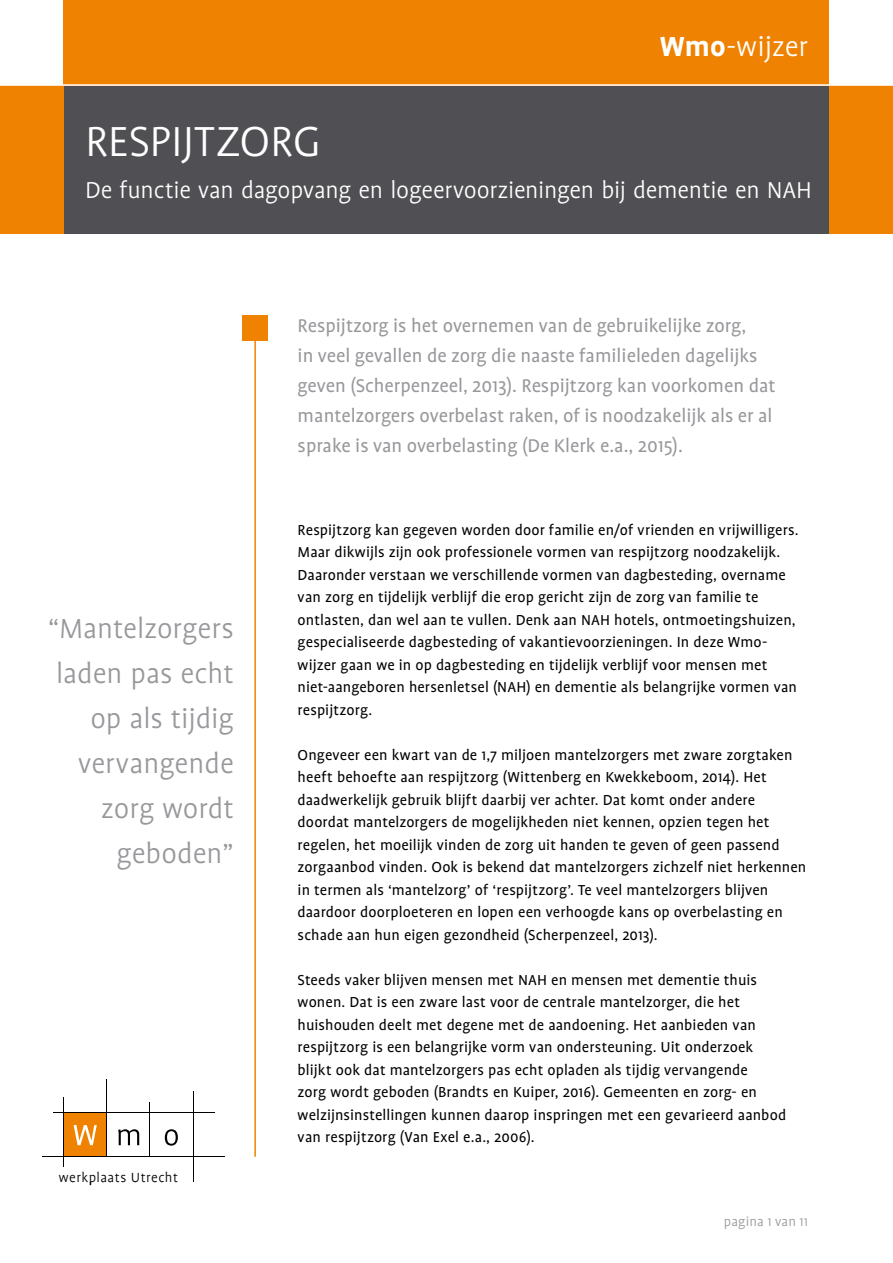
<style>
.page{position:relative;width:893px;height:1263px;background:#fff}
.page>*{position:absolute;margin:0;border:0;box-sizing:border-box;transform-origin:0 0}
.serie-naam{font:300 48px "Profile";letter-spacing:-.005em;color:#fff}
.streamer{font:300 31.5px/45px "Profile";color:#98989c;text-align:right}
.t1{font:300 31.5px "Profile";letter-spacing:-.005em;color:#fff}
.serie-naam-2{font:300 26.25px "Profile";letter-spacing:-.01em;color:#fff}
.intro{font:21px/30px "Profile";color:#98989c}
.brood{font:16.5px/22.5px "Profile";letter-spacing:.005em;color:#000}
.t2{font:300 15.15px "Profile";letter-spacing:.03em;color:#000}
.t3{font:300 15px "Profile";letter-spacing:.01em;color:#98989c}
.s1{font-weight:700}
</style>
<div class="page">
<div style="left:242px;top:315px;width:25px;height:26px;background:#ef8200"></div>
<div style="left:64px;top:1113px;width:43px;height:43px;background:#ef8200"></div>
<svg style="left:74px;top:1125px;width:23px;height:20px"></svg>
<svg style="left:118px;top:1129px;width:21px;height:16px"></svg>
<svg style="left:165px;top:1129px;width:13px;height:16px"></svg>
<hr style="left:150px;top:1102px;width:1px;height:54px;background:#000">
<hr style="left:193px;top:1091px;width:1px;height:91px;background:#000">
<hr style="left:64px;top:1097px;width:1px;height:70px;background:#000">
<hr style="left:107px;top:1080px;width:1px;height:76px;background:#000">
<hr style="left:53px;top:1113px;width:162px;height:1px;background:#000">
<hr style="left:42px;top:1156px;width:183px;height:1px;background:#000">
<div style="left:64px;top:85px;width:765px;height:149px;background:#504f53"></div>
<div style="left:0;top:85px;width:64px;height:149px;background:#ef8200"></div>
<div style="left:829px;top:85px;width:64px;height:149px;background:#ef8200"></div>
<div style="left:64px;top:0;width:765px;height:85px;background:#ef8200"></div>
<hr style="left:0;top:84px;width:893px;height:2px;background:#fff">
<hr style="left:254px;top:325px;width:2px;height:832px;background:#ef8200">
<h2 class="t1" style="left:660px;top:29px;width:150px"><span class="s1">Wmo</span>-wijzer</h2>
<p class="serie-naam" style="left:85px;top:114px;width:237px">RESPIJTZORG</p>
<p class="serie-naam-2" style="left:85px;top:175px;width:728px">De functie van dagopvang en logeervoorzieningen bij dementie en NAH</p>
<p class="streamer" style="left:48px;top:605px;width:188px">“Mantelzorgers laden pas echt op als tijdig vervangende zorg wordt geboden”</p>
<p class="t2" style="left:59px;top:1169px;width:121px">werkplaats Utrecht</p>
<p class="intro" style="left:298px;top:310px;width:480px">Respijtzorg is het overnemen van de gebruikelijke zorg,<br>in veel gevallen de zorg die naaste familieleden dagelijks geven (Scherpenzeel, 2013). Respijtzorg kan voorkomen dat mantelzorgers overbelast raken, of is noodzakelijk als er al sprake is van overbelasting (De Klerk e.a., 2015).</p>
<p class="brood" style="left:298px;top:518px;width:503px">Respijtzorg kan gegeven worden door familie en/of vrienden en vrijwilligers.<br>Maar dikwijls zijn ook professionele vormen van respijtzorg noodzakelijk.<br>Daaronder verstaan we verschillende vormen van dagbesteding, overname van zorg en tijdelijk verblijf die erop gericht zijn de zorg van familie te ontlasten, dan wel aan te vullen. Denk aan NAH hotels, ontmoetingshuizen, gespecialiseerde dagbesteding of vakantievoorzieningen. In deze Wmo&shy;wijzer gaan we in op dagbesteding en tijdelijk verblijf voor mensen met niet-aangeboren hersenletsel (NAH) en dementie als belangrijke vormen van respijtzorg.</p>
<p class="brood" style="left:298px;top:743px;width:510px">Ongeveer een kwart van de 1,7 miljoen mantelzorgers met zware zorgtaken heeft behoefte aan respijtzorg (Wittenberg en Kwekkeboom, 2014). Het daadwerkelijk gebruik blijft daarbij ver achter. Dat komt onder andere doordat mantelzorgers de mogelijkheden niet kennen, opzien tegen het regelen, het moeilijk vinden de zorg uit handen te geven of geen passend zorgaanbod vinden. Ook is bekend dat mantelzorgers zichzelf niet herkennen in termen als ‘mantelzorg’ of ‘respijtzorg’. Te veel mantelzorgers blijven daardoor doorploeteren en lopen een verhoogde kans op overbelasting en schade aan hun eigen gezondheid (Scherpenzeel, 2013).</p>
<p class="brood" style="left:298px;top:968px;width:490px">Steeds vaker blijven mensen met NAH en mensen met dementie thuis wonen. Dat is een zware last voor de centrale mantelzorger, die het huishouden deelt met degene met de aandoening. Het aanbieden van respijtzorg is een belangrijke vorm van ondersteuning. Uit onderzoek blijkt ook dat mantelzorgers pas echt opladen als tijdig vervangende<br>zorg wordt geboden (Brandts en Kuiper, 2016). Gemeenten en zorg- en welzijnsinstellingen kunnen daarop inspringen met een gevarieerd aanbod van respijtzorg (Van Exel e.a., 2006).</p>
<p class="t3" style="left:724px;top:1213px;width:86px">pagina 1 van 11</p>
</div>
